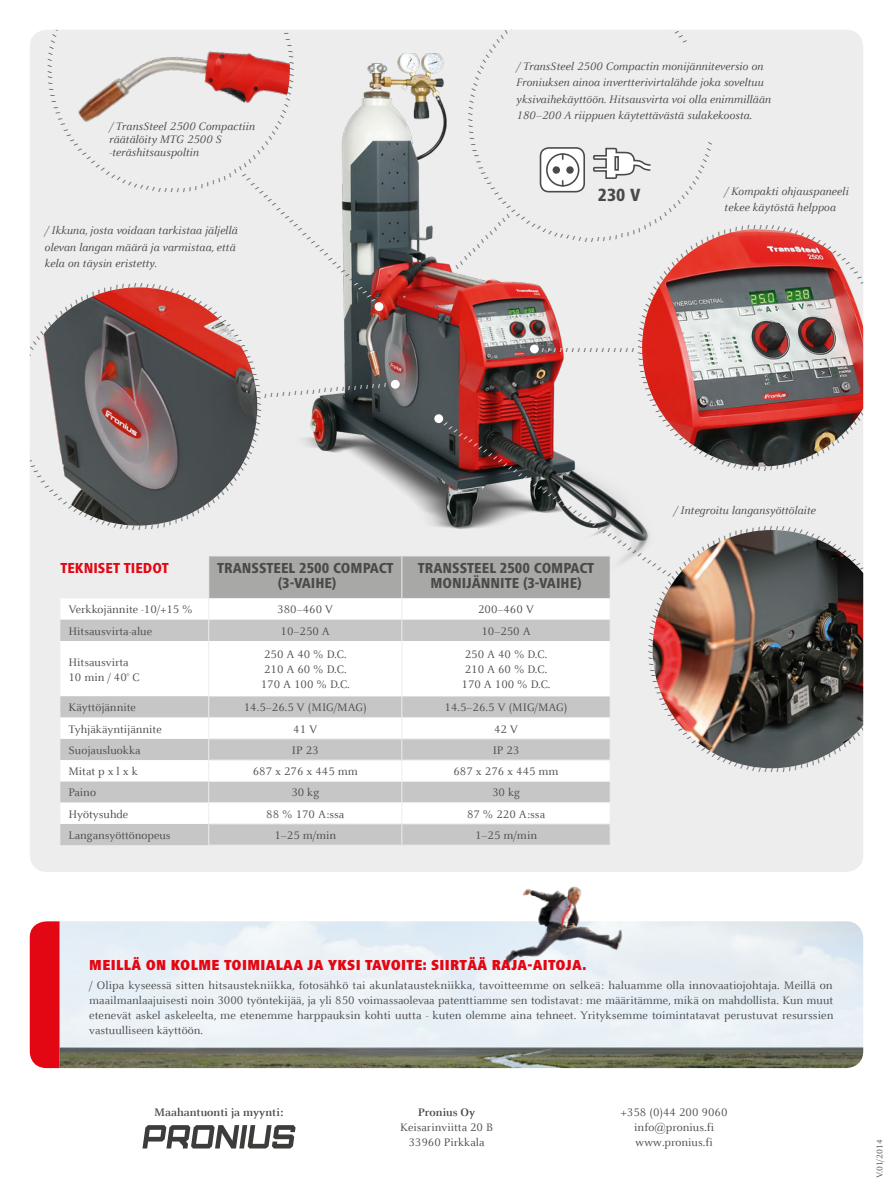
<style>
.page{position:relative;width:893px;height:1191px;background:#fff}
.page>*{position:absolute;margin:0;border:0;box-sizing:border-box;transform-origin:0 0}
._10_14_LW30_Frut_hea{font:800 condensed 18.3px "Frutiger Next LTW1 G";color:#4a4a49}
.Tabelle_Headline{font:800 condensed 15px "Frutiger Next LTW1 G";color:#4a4a49}
._10_14_LW20_Frut_bla{font:900 condensed 15px "Frutiger Next LTW1 G";letter-spacing:.02em;color:#e30613}
.Zwischenheadline_gra{font:800 condensed 15px "Frutiger Next LTW1 G";color:#e30613}
._8_10_LW10_Celeste_i{font:italic 12px/16.5px "Celeste Offc Pro";color:#4a4a49}
._8_10_LW10_Celeste_r{font:12px/15px "Celeste Offc Pro";color:#4a4a49;text-align:justify}
.Tabelle_Copy_mittig{font:12px "Celeste Offc Pro";color:#4a4a49}
.Tabelle_Copy_linksbü{font:12px "Celeste Offc Pro";color:#4a4a49}
.Text_Adresse_REG{font:12px "Celeste Offc Pro";color:#4a4a49}
.Text_Adresse_BOLD{font:700 12px "Celeste Offc Pro";color:#4a4a49}
._8_10_LW10_Celeste_r-2{font:9px "Celeste Offc Pro";color:#4a4a49}
._54_56_LW20_Frut_bla{font:900 condensed 6px "Frutiger Next LTW1 G";color:#4a4a49}
._54_56_LW20_Frut_bla-2{font:900 condensed 6px "Frutiger Next LTW1 G";color:#fff}
.s1{color:#fff}
.s2{color:#4a4a49}
</style>
<div class="page">
<img style="left:60px;top:921px;width:803px;height:147px">
<div style="left:30px;top:921px;width:30px;height:147px;background:#e30613"></div>
<img style="left:503px;top:886px;width:124px;height:86px">
<div style="left:30px;top:30px;width:833px;height:842px;background:#ededed;border-radius:17px"></div>
<svg style="left:142px;top:1125px;width:154px;height:23px"></svg>
<img style="left:303px;top:54px;width:346px;height:509px">
<div style="left:434px;top:414px;width:9px;height:9px;background:#fff;border-radius:50%"></div>
<div style="left:375px;top:302px;width:8px;height:9px;background:#fff;border-radius:50%"></div>
<div style="left:391px;top:380px;width:9px;height:9px;background:#fff;border-radius:50%"></div>
<div style="left:61px;top:599px;width:147px;height:20px;background:#fff"></div>
<div style="left:61px;top:620px;width:549px;height:225px;background:#c6c6c6"></div>
<svg style="left:61px;top:641px;width:549px;height:183px;background:#ebebeb"></svg>
<hr style="left:208px;top:555px;width:194px;height:1px;background:#ededed">
<hr style="left:402px;top:555px;width:209px;height:1px;background:#ededed">
<svg style="left:60px;top:620px;width:1px;height:21px"></svg>
<svg style="left:60px;top:696px;width:1px;height:149px"></svg>
<svg style="left:208px;top:556px;width:403px;height:85px;background:#c6c6c5"></svg>
<hr style="left:208px;top:717px;width:194px;height:1px;background:#ededed">
<hr style="left:402px;top:717px;width:209px;height:1px;background:#ededed">
<hr style="left:208px;top:781px;width:194px;height:1px;background:#ededed">
<hr style="left:402px;top:781px;width:209px;height:1px;background:#ededed">
<hr style="left:208px;top:802px;width:194px;height:1px;background:#ededed">
<svg style="left:208px;top:696px;width:1px;height:148px"></svg>
<hr style="left:402px;top:802px;width:209px;height:1px;background:#ededed">
<svg style="left:401px;top:696px;width:1px;height:148px"></svg>
<hr style="left:208px;top:641px;width:1px;height:55px;background:#ededed">
<hr style="left:401px;top:641px;width:1px;height:55px;background:#ededed">
<hr style="left:208px;top:823px;width:194px;height:1px;background:#ededed">
<hr style="left:402px;top:823px;width:209px;height:1px;background:#ededed">
<hr style="left:208px;top:844px;width:194px;height:1px;background:#ededed">
<hr style="left:402px;top:844px;width:209px;height:1px;background:#ededed">
<hr style="left:208px;top:738px;width:194px;height:1px;background:#ededed">
<hr style="left:402px;top:738px;width:209px;height:1px;background:#ededed">
<hr style="left:208px;top:759px;width:194px;height:1px;background:#ededed">
<hr style="left:402px;top:759px;width:209px;height:1px;background:#ededed">
<svg style="left:43px;top:287px;width:215px;height:239px"></svg>
<img style="left:652px;top:530px;width:212px;height:239px">
<svg style="left:78px;top:51px;width:212px;height:71px"></svg>
<svg style="left:468px;top:30px;width:396px;height:440px"></svg>
<p class="_8_10_LW10_Celeste_i" style="left:109px;top:119px;width:147px;line-height:13.4px">/ TransSteel 2500 Compactiin räätälöity MTG 2500 S -teräshitsauspoltin</p>
<p class="_54_56_LW20_Frut_bla" style="left:246px;top:172px;width:183px;rotate:44deg">//////////////////////////<span class="s1">/////</span></p>
<p class="_8_10_LW10_Celeste_i" style="left:45px;top:222px;width:194px">/ Ikkuna, josta voidaan tarkistaa jäljellä olevan langan määrä ja varmistaa, että kela on täysin eristetty.</p>
<p class="_54_56_LW20_Frut_bla" style="left:264px;top:392px;width:123px;rotate:-5deg">//////////////<span class="s1">///////</span></p>
<p class="Zwischenheadline_gra" style="left:60px;top:559px;width:110px">TEKNISET TIEDOT</p>
<p class="Tabelle_Headline" style="left:217px;top:559px;width:178px">TRANSSTEEL 2500 COMPACT</p>
<p class="Tabelle_Headline" style="left:278px;top:574px;width:60px">(3-VAIHE)</p>
<p class="_8_10_LW10_Celeste_i" style="left:516px;top:58px;width:256px">/ TransSteel 2500 Compactin monijänniteversio on Froniuksen ainoa invertterivirtalähde joka soveltuu yksivaihekäyttöön. Hitsausvirta voi olla enimmillään 180–200 A riippuen käytettävästä sulakekoosta.</p>
<p class="_54_56_LW20_Frut_bla" style="left:511px;top:218px;width:75px;rotate:135deg">/////////////</p>
<p class="_10_14_LW30_Frut_hea" style="left:598px;top:184px;width:44px">230 V</p>
<p class="_54_56_LW20_Frut_bla-2" style="left:562px;top:353px;width:21px;rotate:-180deg">////</p>
<p class="_54_56_LW20_Frut_bla" style="left:634px;top:353px;width:69px;rotate:-180deg">////////////</p>
<p class="_8_10_LW10_Celeste_i" style="left:724px;top:183px;width:126px">/ Kompakti ohjauspaneeli tekee käytöstä helppoa</p>
<p class="_54_56_LW20_Frut_bla-2" style="left:447px;top:421px;width:273px;rotate:34deg">/////////////////////////<span class="s2">/////</span>/<span class="s2">///////////////</span></p>
<p class="_8_10_LW10_Celeste_i" style="left:674px;top:501px;width:144px">/ Integroitu langansyöttölaite</p>
<p class="Tabelle_Headline" style="left:418px;top:559px;width:178px">TRANSSTEEL 2500 COMPACT</p>
<p class="Tabelle_Headline" style="left:430px;top:574px;width:153px">MONIJÄNNITE (3-VAIHE)</p>
<p class="Tabelle_Copy_linksbü" style="left:68px;top:602px;width:126px">Verkkojännite -10/+15 %</p>
<p class="Tabelle_Copy_mittig" style="left:277px;top:602px;width:57px">380–460 V</p>
<p class="Tabelle_Copy_mittig" style="left:478px;top:602px;width:57px">200–460 V</p>
<p class="Tabelle_Copy_linksbü" style="left:68px;top:623px;width:85px">Hitsausvirta-alue</p>
<p class="Tabelle_Copy_mittig" style="left:281px;top:623px;width:51px">10–250 A</p>
<p class="Tabelle_Copy_mittig" style="left:481px;top:623px;width:51px">10–250 A</p>
<p class="Tabelle_Copy_linksbü" style="left:68px;top:654px;width:62px">Hitsausvirta</p>
<p class="Tabelle_Copy_linksbü" style="left:68px;top:669px;width:73px">10 min / 40° C</p>
<p class="Tabelle_Copy_mittig" style="left:264px;top:647px;width:84px">250 A 40 % D.C.</p>
<p class="Tabelle_Copy_mittig" style="left:264px;top:662px;width:84px">210 A 60 % D.C.</p>
<p class="Tabelle_Copy_mittig" style="left:261px;top:677px;width:91px">170 A 100 % D.C.</p>
<p class="Tabelle_Copy_mittig" style="left:465px;top:647px;width:84px">250 A 40 % D.C.</p>
<p class="Tabelle_Copy_mittig" style="left:465px;top:662px;width:84px">210 A 60 % D.C.</p>
<p class="Tabelle_Copy_mittig" style="left:461px;top:677px;width:91px">170 A 100 % D.C.</p>
<p class="Tabelle_Copy_linksbü" style="left:68px;top:700px;width:69px">Käyttöjännite</p>
<p class="Tabelle_Copy_mittig" style="left:244px;top:700px;width:124px">14.5–26.5 V (MIG/MAG)</p>
<p class="Tabelle_Copy_mittig" style="left:445px;top:700px;width:124px">14.5–26.5 V (MIG/MAG)</p>
<p class="Tabelle_Copy_linksbü" style="left:68px;top:721px;width:95px">Tyhjäkäyntijännite</p>
<p class="Tabelle_Copy_mittig" style="left:293px;top:721px;width:26px">41 V</p>
<p class="Tabelle_Copy_mittig" style="left:494px;top:721px;width:26px">42 V</p>
<p class="Tabelle_Copy_linksbü" style="left:68px;top:743px;width:74px">Suojausluokka</p>
<p class="Tabelle_Copy_mittig" style="left:292px;top:743px;width:28px">IP 23</p>
<p class="Tabelle_Copy_mittig" style="left:493px;top:743px;width:28px">IP 23</p>
<p class="Tabelle_Copy_linksbü" style="left:68px;top:764px;width:71px">Mitat p x l x k</p>
<p class="Tabelle_Copy_mittig" style="left:253px;top:764px;width:107px">687 x 276 x 445 mm</p>
<p class="Tabelle_Copy_mittig" style="left:453px;top:764px;width:107px">687 x 276 x 445 mm</p>
<p class="Tabelle_Copy_linksbü" style="left:68px;top:785px;width:29px">Paino</p>
<p class="Tabelle_Copy_mittig" style="left:291px;top:785px;width:29px">30 kg</p>
<p class="Tabelle_Copy_mittig" style="left:492px;top:785px;width:29px">30 kg</p>
<p class="Tabelle_Copy_linksbü" style="left:68px;top:806px;width:61px">Hyötysuhde</p>
<p class="Tabelle_Copy_mittig" style="left:266px;top:806px;width:80px">88 % 170 A:ssa</p>
<p class="Tabelle_Copy_mittig" style="left:467px;top:806px;width:80px">87 % 220 A:ssa</p>
<p class="Tabelle_Copy_linksbü" style="left:68px;top:828px;width:104px">Langansyöttönopeus</p>
<p class="Tabelle_Copy_mittig" style="left:274px;top:828px;width:63px">1–25 m/min</p>
<p class="Tabelle_Copy_mittig" style="left:475px;top:828px;width:63px">1–25 m/min</p>
<p class="_10_14_LW20_Frut_bla" style="left:89px;top:956px;width:498px">MEILLÄ ON KOLME TOIMIALAA JA YKSI TAVOITE: SIIRTÄÄ RAJA-AITOJA.</p>
<p class="_8_10_LW10_Celeste_r" style="left:89px;top:978px;width:746px">/ Olipa kyseessä sitten hitsaustekniikka, fotosähkö tai akunlataustekniikka, tavoitteemme on selkeä: haluamme olla innovaatiojohtaja. Meillä on maailmanlaajuisesti noin 3000 työntekijää, ja yli 850 voimassaolevaa patenttiamme sen todistavat: me määritämme, mikä on mahdollista. Kun muut etenevät askel askeleelta, me etenemme harppauksin kohti uutta - kuten olemme aina tehneet. Yrityksemme toimintatavat perustuvat resurssien vastuulliseen käyttöön.</p>
<p class="Text_Adresse_BOLD" style="left:154px;top:1104px;width:131px">Maahantuonti ja myynti:</p>
<p class="Text_Adresse_BOLD" style="left:418px;top:1104px;width:59px">Pronius Oy</p>
<p class="Text_Adresse_REG" style="left:400px;top:1119px;width:94px">Keisarinviitta 20 B</p>
<p class="Text_Adresse_REG" style="left:408px;top:1134px;width:78px">33960 Pirkkala</p>
<p class="Text_Adresse_REG" style="left:621px;top:1104px;width:108px">+358 (0)44 200 9060</p>
<p class="Text_Adresse_REG" style="left:634px;top:1119px;width:81px">info@pronius.fi</p>
<p class="Text_Adresse_REG" style="left:635px;top:1134px;width:79px">www.pronius.fi</p>
<p class="_8_10_LW10_Celeste_r-2" style="left:874px;top:1178px;width:40px;rotate:-90deg">V.01/2014</p>
</div>
